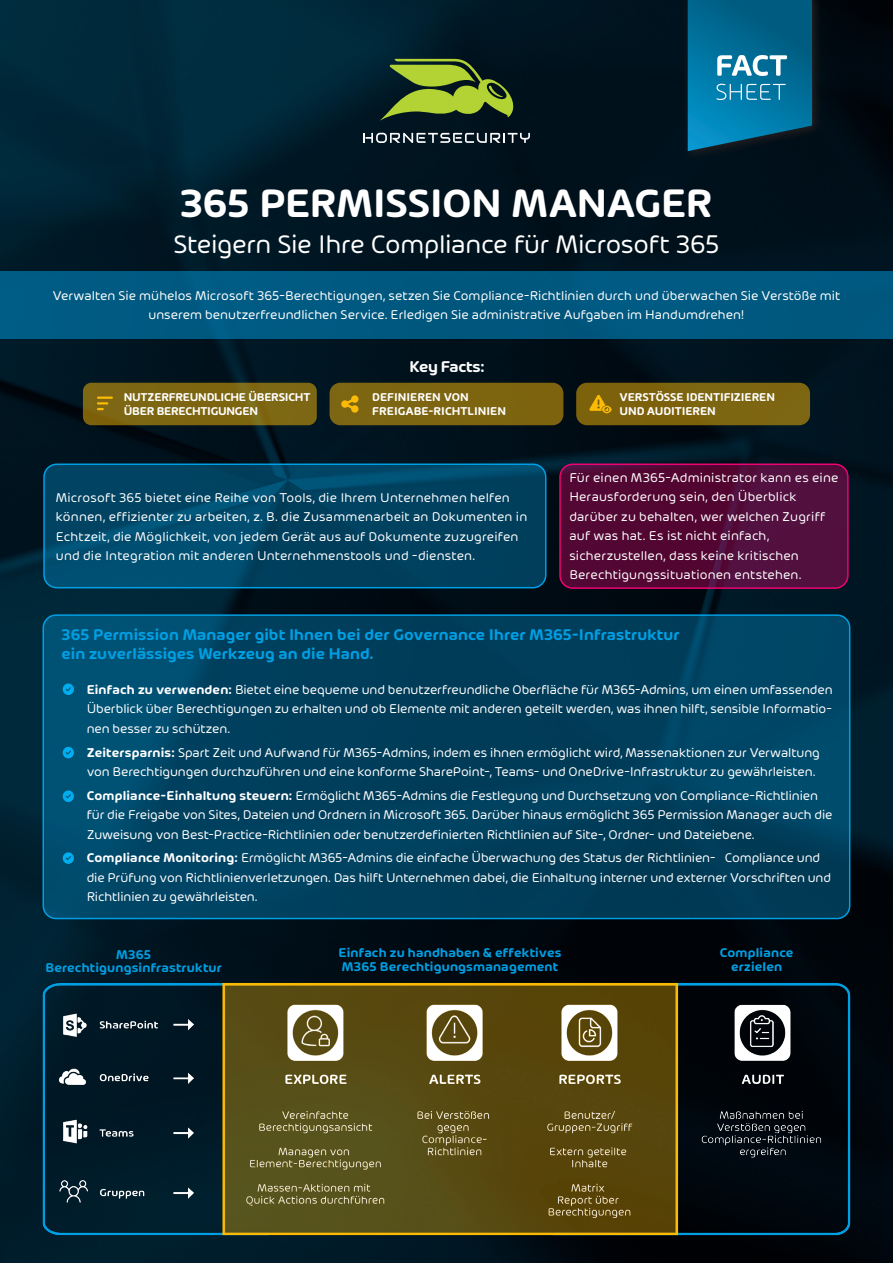
<style>
.page{position:relative;width:893px;height:1263px;background:#fff}
.page>*{position:absolute;margin:0;border:0;box-sizing:border-box;transform-origin:0 0}
.t1{font:600 42px "Hornet";letter-spacing:-.01em;color:#fff}
.t2{font:27px "Hornet";letter-spacing:-.015em;color:#fff}
.t3{font:600 16.5px/19.5px "Hornet";letter-spacing:.005em;color:#009fe3}
.t4{font:600 16.5px "Hornet";letter-spacing:-.015em;color:#fff}
.t5{font:13.5px/19.5px "Hornet";letter-spacing:-.005em;color:#fff}
.t6{font:13.5px/19.5px "Hornet";letter-spacing:.015em;color:#fff}
.t7{font:600 13.5px/13.5px "Hornet";letter-spacing:.015em;color:#009fe3;text-align:center}
.t8{font:600 12px/14.4px "Hornet";letter-spacing:-.01em;color:#fff}
.s1{font-weight:600}
</style>
<div class="page">
<img style="left:0;top:0;width:893px;height:1263px">
<svg style="left:682px;top:0;width:141px;height:162px;background:#04121b"></svg>
<svg style="left:688px;top:0;width:124px;height:151px;background:#0c7097"></svg>
<svg style="left:44px;top:464px;width:502px;height:124px;background:#004564"></svg>
<div style="left:43px;top:463px;width:503px;height:125px;border:2px solid #009fe3;border-radius:13px"></div>
<div style="left:560px;top:464px;width:288px;height:124px;background:#520734;border-radius:13px"></div>
<div style="left:559px;top:463px;width:290px;height:126px;border:2px solid #ed0372;border-radius:13px"></div>
<div style="left:0;top:271px;width:893px;height:68px;background:#005981"></div>
<svg style="left:363px;top:133px;width:167px;height:10px"></svg>
<svg style="left:380px;top:59px;width:136px;height:62px;background:#556f2a"></svg>
<svg style="left:43px;top:615px;width:807px;height:303px;background:#004260"></svg>
<div style="left:43px;top:614px;width:807px;height:305px;border:2px solid #009fe3;border-radius:13px"></div>
<svg style="left:63px;top:683px;width:11px;height:12px"></svg>
<svg style="left:63px;top:747px;width:11px;height:11px"></svg>
<svg style="left:63px;top:790px;width:11px;height:12px"></svg>
<svg style="left:63px;top:852px;width:11px;height:12px"></svg>
<img style="left:43px;top:974px;width:807px;height:278px">
<div style="left:576px;top:383px;width:234px;height:42px;background:#7d6510;border-radius:11px"></div>
<div style="left:83px;top:383px;width:234px;height:42px;background:#7d6612;border-radius:9px"></div>
<div style="left:330px;top:383px;width:233px;height:42px;background:#7d6510;border-radius:11px"></div>
<hr style="left:97px;top:396px;width:16px;height:3px;background:#faba05">
<svg style="left:97px;top:402px;width:11px;height:8px"></svg>
<svg style="left:341px;top:395px;width:17px;height:18px"></svg>
<svg style="left:589px;top:395px;width:23px;height:18px"></svg>
<h1 class="t1" style="left:180px;top:172px;width:534px">365 PERMISSION MANAGER</h1>
<h2 class="t2" style="left:173px;top:225px;width:547px">Steigern Sie Ihre Compliance für Microsoft 365</h2>
<p class="t5" style="left:53px;top:285px;width:789px;text-align:center">Verwalten Sie mühelos Microsoft 365-Berechtigungen, setzen Sie Compliance-Richtlinien durch und überwachen Sie Verstöße mit unserem benutzerfreundlichen Service. Erledigen Sie administrative Aufgaben im Handumdrehen!</p>
<p class="t4" style="left:409px;top:355px;width:77px">Key Facts:</p>
<p class="t8" style="left:124px;top:389px;width:188px">NUTZERFREUNDLICHE ÜBERSICHT<br>ÜBER BERECHTIGUNGEN</p>
<p class="t8" style="left:372px;top:389px;width:135px">DEFINIEREN VON<br>FREIGABE-RICHTLINIEN</p>
<p class="t5" style="left:56px;top:486px;width:473px">Microsoft 365 bietet eine Reihe von Tools, die Ihrem Unternehmen helfen können, effizienter zu arbeiten, z. B. die Zusammenarbeit an Dokumenten in Echtzeit, die Möglichkeit, von jedem Gerät aus auf Dokumente zuzugreifen und die Integration mit anderen Unternehmenstools und -diensten.</p>
<p class="t8" style="left:620px;top:389px;width:157px">VERSTÖSSE IDENTIFIZIEREN<br>UND AUDITIEREN</p>
<p class="t6" style="left:569px;top:467px;width:271px">Für einen M365-Administrator kann es eine Herausforderung sein, den Überblick darüber zu behalten, wer welchen Zugriff auf was hat. Es ist nicht einfach, sicherzustellen, dass keine kritischen Berechtigungssituationen entstehen.</p>
<p class="t3" style="left:62px;top:623px;width:619px">365 Permission Manager gibt Ihnen bei der Governance Ihrer M365-Infrastruktur ein zuverlässiges Werkzeug an die Hand.</p>
<p class="t5" style="left:87px;top:679px;width:747px;text-align:justify"><span class="s1">Einfach zu verwenden:</span> Bietet eine bequeme und benutzerfreundliche Oberfläche für M365-Admins, um einen umfassenden Überblick über Berechtigungen zu erhalten und ob Elemente mit anderen geteilt werden, was ihnen hilft, sensible Informatio&shy;nen besser zu schützen.</p>
<p class="t5" style="left:87px;top:741px;width:735px"><span class="s1">Zeitersparnis:</span> Spart Zeit und Aufwand für M365-Admins, indem es ihnen ermöglicht wird, Massenaktionen zur Verwaltung von Berechtigungen durchzuführen und eine konforme SharePoint-, Teams- und OneDrive-Infrastruktur zu gewährleisten.</p>
<p class="t5" style="left:87px;top:785px;width:747px"><span class="s1">Compliance-Einhaltung steuern:</span> Ermöglicht M365-Admins die Festlegung und Durchsetzung von Compliance-Richtlinien für die Freigabe von Sites, Dateien und Ordnern in Microsoft 365. Darüber hinaus ermöglicht 365 Permission Manager auch die<br>Zuweisung von Best-Practice-Richtlinien oder benutzerdefinierten Richtlinien auf Site-, Ordner- und Dateiebene.</p>
<p class="t5" style="left:87px;top:847px;width:746px"><span class="s1">Compliance Monitoring:</span> Ermöglicht M365-Admins die einfache Überwachung des Status der Richtlinien- Compliance und die Prüfung von Richtlinienverletzungen. Das hilft Unternehmen dabei, die Einhaltung interner und externer Vorschriften und<br>Richtlinien zu gewährleisten.</p>
<p class="t7" style="left:45px;top:946px;width:178px">M365<br>Berechtigungsinfrastruktur</p>
<p class="t7" style="left:720px;top:945px;width:75px">Compliance erzielen</p>
<p class="t7" style="left:339px;top:945px;width:224px;text-align:left">Einfach zu handhaben &amp; effektives<br>M365 Berechtigungsmanagement</p>
</div>
